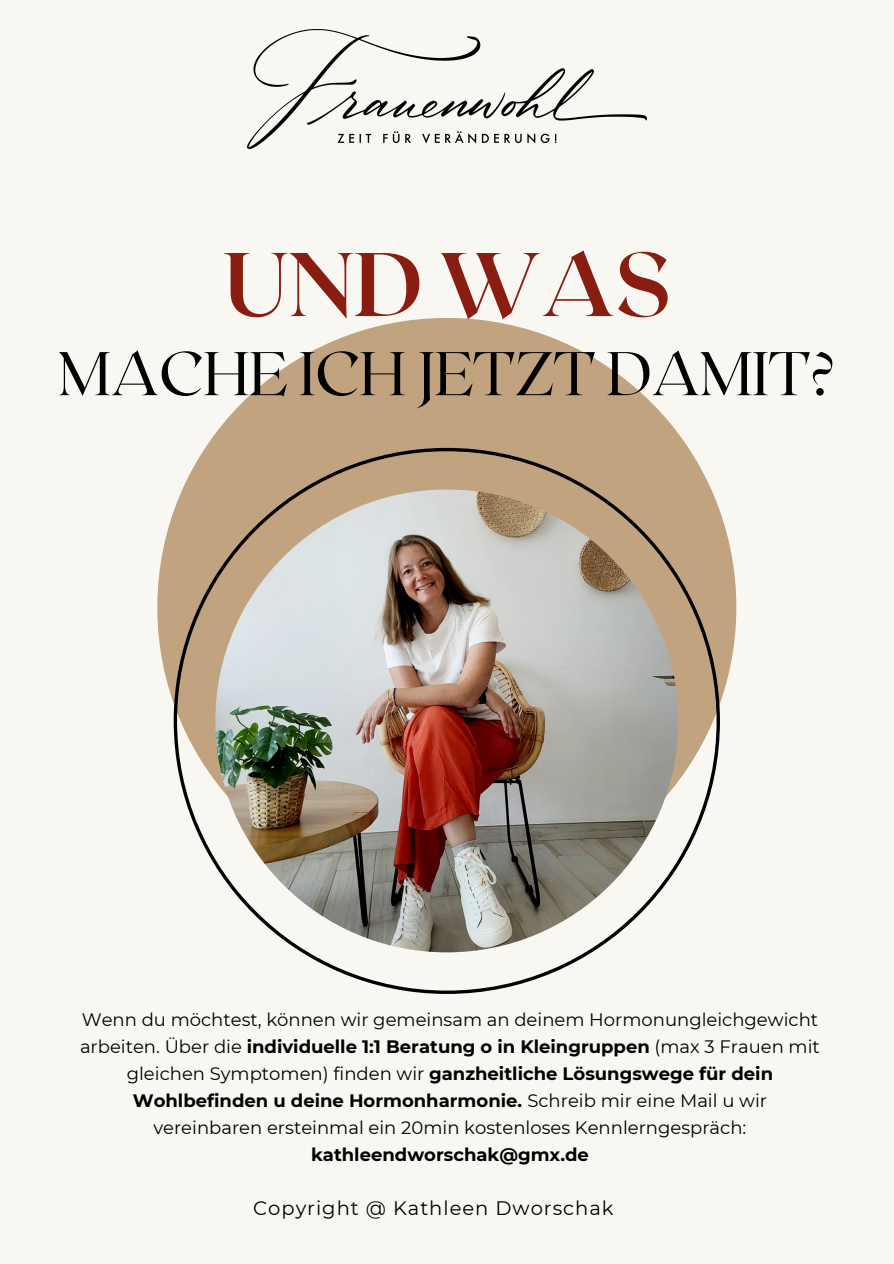
<style>
.page{position:relative;width:894px;height:1264px;background:#fff}
.page>*{position:absolute;margin:0;border:0;box-sizing:border-box;transform-origin:0 0}
.t1{font:700 90px "Roxborough CF";letter-spacing:-.01em;color:#891d12}
.t2{font:300 61.5px "Roxborough CF";letter-spacing:-.01em;color:#000}
.t3{font:19.5px "Montserrat";letter-spacing:.05em;color:#000}
.t4{font:18px/27px "Montserrat";color:#000;text-align:center}
.s1{font-weight:700}
</style>
<div class="page">
<div style="left:0;top:0;width:893px;height:1263px;background:#f8f7f2"></div>
<div style="left:157px;top:318px;width:579px;height:578px;background:#c1a37f;border-radius:50%"></div>
<svg style="left:174px;top:448px;width:545px;height:545px"></svg>
<img style="left:215px;top:489px;width:463px;height:463px;border-radius:50%">
<img style="left:247px;top:29px;width:399px;height:120px">
<h2 class="t1" style="left:222px;top:226px;width:450px">UND WAS</h2>
<p class="t2" style="left:58px;top:333px;width:778px">MACHE ICH JETZT DAMIT?</p>
<p class="t4" style="left:80px;top:1005px;width:741px">Wenn du möchtest, können wir gemeinsam an deinem Hormonungleichgewicht arbeiten. Über die <span class="s1">individuelle 1:1 Beratung o in Kleingruppen</span> (max 3 Frauen mit gleichen Symptomen) finden wir <span class="s1">ganzheitliche Lösungswege für dein Wohlbefinden u deine Hormonharmonie.</span> Schreib mir eine Mail u wir vereinbaren ersteinmal ein 20min kostenloses Kennlerngespräch: <span class="s1">kathleendworschak@gmx.de</span></p>
<p class="t3" style="left:253px;top:1196px;width:361px">Copyright @ Kathleen Dworschak</p>
</div>
